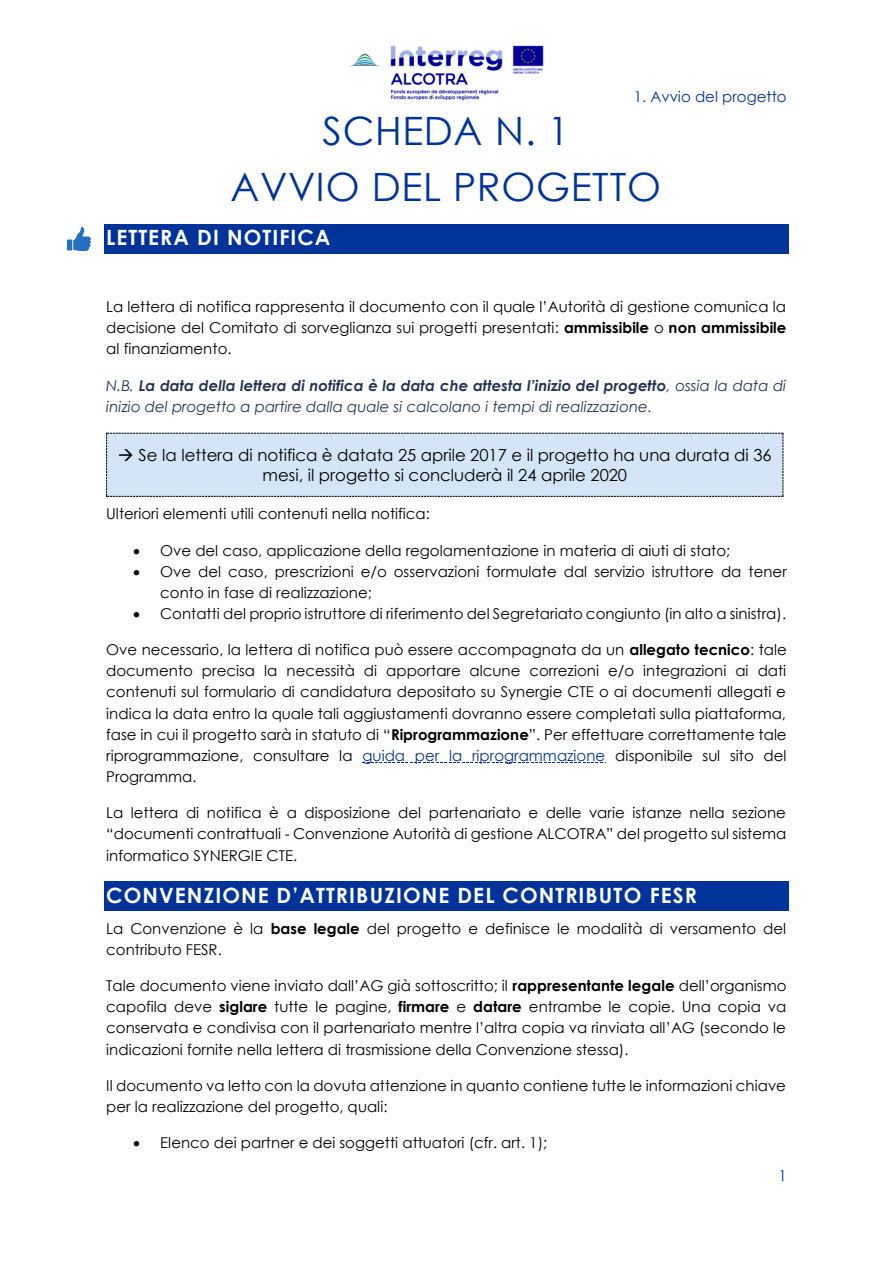
<style>
.page{position:relative;width:893px;height:1263px;background:#fff}
.page>*{position:absolute;margin:0;border:0;box-sizing:border-box;transform-origin:0 0}
.t1{font:39px "Century Gothic";letter-spacing:.015em;color:#039}
.t2{font:700 21px "Century Gothic";letter-spacing:.05em;color:#fff}
.t3{font:16.5px/20.4px "Century Gothic";color:#000;text-align:center}
.t4{font:15px/21.1px "Century Gothic";color:#000;text-align:justify}
.t5{font:italic 15px/21px "Century Gothic";color:#243255}
.t6{font:15px "Century Gothic";color:#039}
.s1{font-weight:700}
.s2{color:#039}
</style>
<div class="page">
<img style="left:350px;top:45px;width:194px;height:56px">
<div style="left:104px;top:224px;width:685px;height:29px;background:#039"></div>
<div style="left:106px;top:433px;width:678px;height:64px;background:#d3e5f6"></div>
<svg style="left:363px;top:762px;width:243px;height:1px"></svg>
<div style="left:104px;top:882px;width:685px;height:29px;background:#039"></div>
<img style="left:68px;top:227px;width:22px;height:24px">
<p class="t6" style="left:634px;top:87px;width:154px">1. Avvio del progetto</p>
<p class="t1" style="left:323px;top:106px;width:248px">SCHEDA N. 1</p>
<p class="t1" style="left:230px;top:161px;width:432px">AVVIO DEL PROGETTO</p>
<h1 class="t2" style="left:106px;top:224px;width:226px">LETTERA DI NOTIFICA</h1>
<p class="t4" style="left:106px;top:296px;width:682px">La lettera di notifica rappresenta il documento con il quale l’Autorità di gestione comunica la decisione del Comitato di sorveglianza sui progetti presentati: <span class="s1">ammissibile</span> o <span class="s1">non ammissibile </span>al finanziamento.</p>
<p class="t5" style="left:106px;top:374px;width:682px">N.B. <span class="s1">La data della lettera di notifica è la data che attesta l’inizio del progetto</span>, ossia la data di inizio del progetto a partire dalla quale si calcolano i tempi di realizzazione.</p>
<p class="t3" style="left:118px;top:444px;width:655px">→ Se la lettera di notifica è datata 25 aprile 2017 e il progetto ha una durata di 36 mesi, il progetto si concluderà il 24 aprile 2020</p>
<p class="t4" style="left:106px;top:503px;width:325px">Ulteriori elementi utili contenuti nella notifica:</p>
<p class="t4" style="left:133px;top:539px;width:599px">• Ove del caso, applicazione della regolamentazione in materia di aiuti di stato;</p>
<p class="t4" style="left:160px;top:560px;width:628px;text-indent:-27px">• Ove del caso, prescrizioni e/o osservazioni formulate dal servizio istruttore da tener conto in fase di realizzazione;</p>
<p class="t4" style="left:133px;top:602px;width:655px">• Contatti del proprio istruttore di riferimento del Segretariato congiunto (in alto a sinistra).</p>
<p class="t4" style="left:106px;top:639px;width:682px">Ove necessario, la lettera di notifica può essere accompagnata da un <span class="s1">allegato tecnico</span>: tale documento precisa la necessità di apportare alcune correzioni e/o integrazioni ai dati contenuti sul formulario di candidatura depositato su Synergie CTE o ai documenti allegati e indica la data entro la quale tali aggiustamenti dovranno essere completati sulla piattaforma, fase in cui il progetto sarà in statuto di “<span class="s1">Riprogrammazione</span>”. Per effettuare correttamente tale riprogrammazione, consultare la <span class="s2">guida per la riprogrammazione</span> disponibile sul sito del Programma.</p>
<p class="t4" style="left:106px;top:802px;width:682px">La lettera di notifica è a disposizione del partenariato e delle varie istanze nella sezione “documenti contrattuali - Convenzione Autorità di gestione ALCOTRA” del progetto sul sistema informatico SYNERGIE CTE.</p>
<h1 class="t2" style="left:106px;top:881px;width:592px">CONVENZIONE D’ATTRIBUZIONE DEL CONTRIBUTO FESR</h1>
<p class="t4" style="left:106px;top:917px;width:682px">La Convenzione è la <span class="s1">base legale</span> del progetto e definisce le modalità di versamento del contributo FESR.</p>
<p class="t4" style="left:106px;top:974px;width:682px">Tale documento viene inviato dall’AG già sottoscritto; il <span class="s1">rappresentante legale</span> dell’organismo capofila deve <span class="s1">siglare</span> tutte le pagine, <span class="s1">firmare</span> e <span class="s1">datare</span> entrambe le copie. Una copia va conservata e condivisa con il partenariato mentre l’altra copia va rinviata all’AG (secondo le indicazioni fornite nella lettera di trasmissione della Convenzione stessa).</p>
<p class="t4" style="left:106px;top:1074px;width:681px">Il documento va letto con la dovuta attenzione in quanto contiene tutte le informazioni chiave per la realizzazione del progetto, quali:</p>
<p class="t4" style="left:133px;top:1131px;width:416px">• Elenco dei partner e dei soggetti attuatori (cfr. art. 1);</p>
<p class="t6" style="left:778px;top:1166px;width:10px">1</p>
</div>
